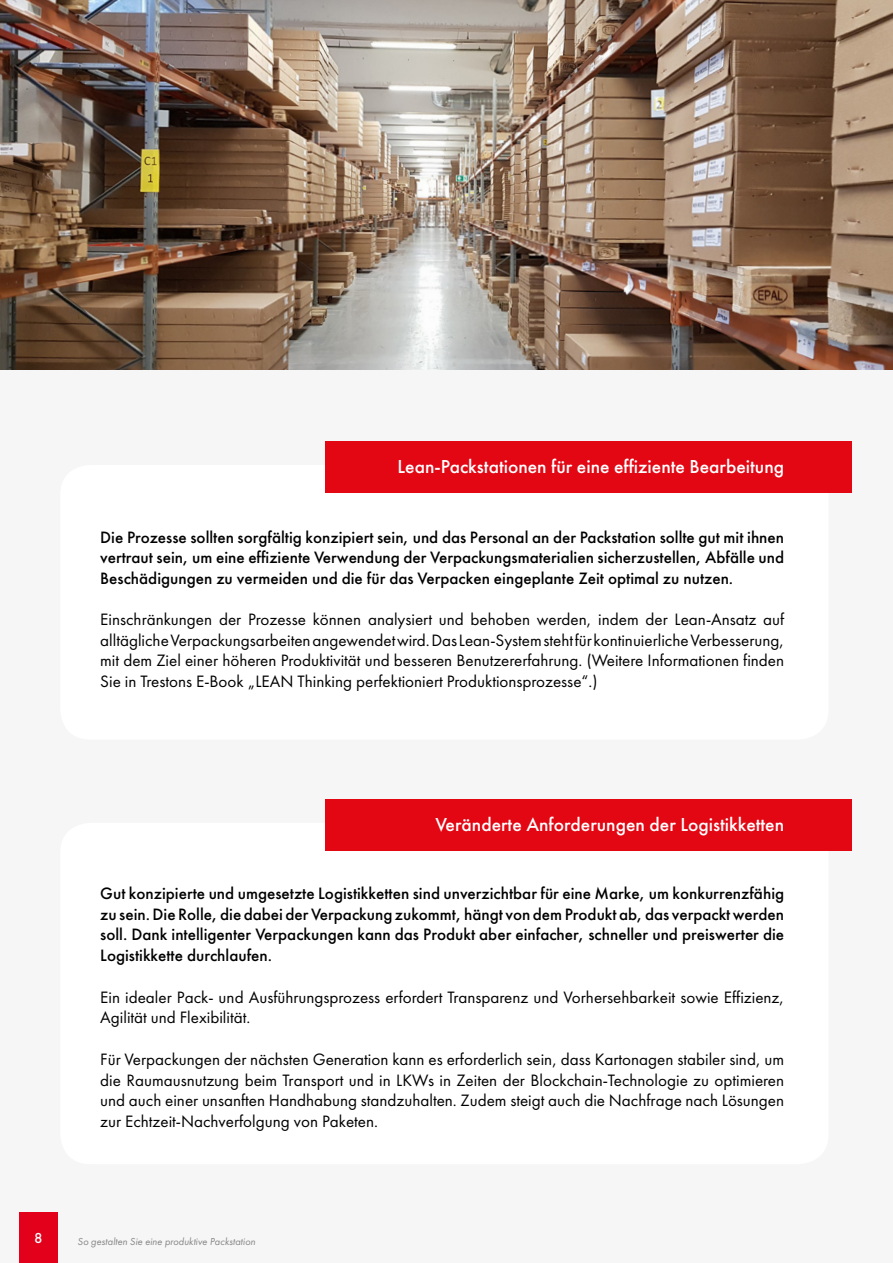
<style>
.page{position:relative;width:893px;height:1263px;background:#f6f6f6}
.page>*{position:absolute;margin:0;border:0;box-sizing:border-box;transform-origin:0 0}
.t1{font:500 19.5px "Futura";color:#fff}
.t2{font:17.1px/20.5px "Futura";color:#000;text-align:justify}
.t3{font:500 17.1px/20.5px "Futura";color:#000;text-align:justify}
.t4{font:500 15px "Futura";color:#fff}
.t5{font:italic 10.5px "Futura";color:#878787}
</style>
<div class="page">
<img style="left:0;top:0;width:893px;height:370px">
<div style="left:19px;top:1212px;width:38px;height:51px;background:#e2001a"></div>
<div style="left:60px;top:465px;width:768px;height:274px;background:#fff;border-radius:30px"></div>
<div style="left:60px;top:823px;width:768px;height:341px;background:#fff;border-radius:30px"></div>
<div style="left:325px;top:441px;width:526px;height:51px;background:#e30613"></div>
<div style="left:325px;top:799px;width:526px;height:51px;background:#e30613"></div>
<p class="t1" style="left:398px;top:454px;width:388px">Lean-Packstationen für eine effiziente Bearbeitung</p>
<p class="t3" style="left:100px;top:527px;width:685px">Die Prozesse sollten sorgfältig konzipiert sein, und das Personal an der Packstation sollte gut mit ihnen vertraut sein, um eine effiziente Verwendung der Verpackungsmaterialien sicherzustellen, Abfälle und Beschädigungen zu vermeiden und die für das Verpacken eingeplante Zeit optimal zu nutzen.</p>
<p class="t2" style="left:100px;top:609px;width:685px">Einschränkungen der Prozesse können analysiert und behoben werden, indem der Lean-Ansatz auf alltägliche Verpackungsarbeiten angewendet wird. Das Lean-System steht für kontinuierliche Verbesserung, mit dem Ziel einer höheren Produktivität und besseren Benutzererfahrung. (Weitere Informationen finden Sie in Trestons E-Book „LEAN Thinking perfektioniert Produktionsprozesse“.)</p>
<p class="t1" style="left:435px;top:812px;width:350px">Veränderte Anforderungen der Logistikketten</p>
<p class="t3" style="left:100px;top:884px;width:685px">Gut konzipierte und umgesetzte Logistikketten sind unverzichtbar für eine Marke, um konkurrenzfähig zu sein. Die Rolle, die dabei der Verpackung zukommt, hängt von dem Produkt ab, das verpackt werden soll. Dank intelligenter Verpackungen kann das Produkt aber einfacher, schneller und preiswerter die Logistikkette durchlaufen.</p>
<p class="t2" style="left:100px;top:987px;width:685px">Ein idealer Pack- und Ausführungsprozess erfordert Transparenz und Vorhersehbarkeit sowie Effizienz,<br>Agilität und Flexibilität.</p>
<p class="t2" style="left:100px;top:1049px;width:685px">Für Verpackungen der nächsten Generation kann es erforderlich sein, dass Kartonagen stabiler sind, um die Raumausnutzung beim Transport und in LKWs in Zeiten der Blockchain-Technologie zu optimieren und auch einer unsanften Handhabung standzuhalten. Zudem steigt auch die Nachfrage nach Lösungen zur Echtzeit-Nachverfolgung von Paketen.</p>
<p class="t4" style="left:34px;top:1228px;width:10px">8</p>
<p class="t5" style="left:78px;top:1235px;width:179px">So gestalten Sie eine produktive Packstation</p>
</div>
